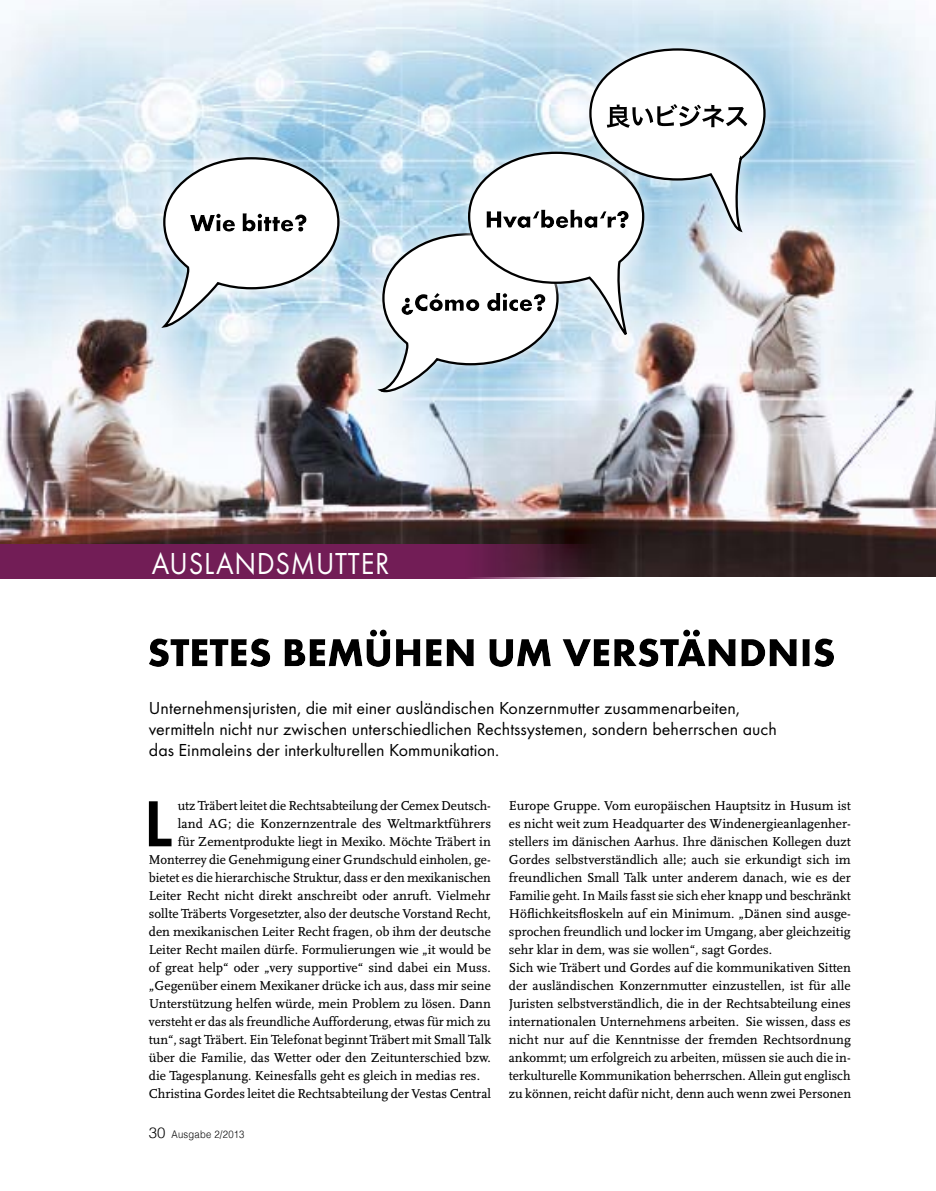
<style>
.page{position:relative;width:936px;height:1191px;background:#fff}
.page>*{position:absolute;margin:0;border:0;box-sizing:border-box;transform-origin:0 0}
.Grundtext_mit_Initi{font:600 67.5px "Futura T";color:#000}
.t1{font:31.5px "Futura T";letter-spacing:.025em;color:#fff;scale:.9 1}
.Unterzeilen{font:18px/21px "Futura T";color:#000}
.Grundtext{font:13.5px/18px "AD Scala Romein";color:#000;text-align:justify}
.Grundtext_mit_Initi-2{font:13.5px "AD Scala Romein";color:#000}
.t2{font:300 10.5px "Helvetica";letter-spacing:.025em;color:#000;scale:.9 1}
.s1{font-size:15px}
</style>
<div class="page">
<img style="left:0;top:0;width:935px;height:576px">
<svg style="left:149px;top:629px;width:685px;height:38px"></svg>
<svg style="left:0;top:544px;width:600px;height:34px;background:#6a1d4f"></svg>
<div style="left:147px;top:142px;width:208px;height:200px;background:#fff;opacity:.63"></div>
<svg style="left:158px;top:156px;width:182px;height:173px"></svg>
<svg style="left:185px;top:209px;width:156px;height:31px"></svg>
<div style="left:363px;top:217px;width:211px;height:191px;background:#fff;opacity:.63"></div>
<div style="left:573px;top:33px;width:208px;height:214px;background:#fff;opacity:.63"></div>
<svg style="left:374px;top:47px;width:392px;height:348px"></svg>
<p class="t1" style="left:152px;top:545px;width:265px">AUSLANDSMUTTER</p>
<p class="Unterzeilen" style="left:149px;top:697px;width:629px">Unternehmensjuristen, die mit einer ausländischen Konzernmutter zusammenarbeiten, vermitteln nicht nur zwischen unterschiedlichen Rechtssystemen, sondern beherrschen auch das Einmaleins der interkulturellen Kommunikation.</p>
<p class="Grundtext_mit_Initi" style="left:144px;top:783px;width:30px">L</p>
<p class="Grundtext_mit_Initi-2" style="left:178px;top:798px;width:314px">utz Träbert leitet die Rechtsabteilung der Cemex Deutsch-</p>
<p class="Grundtext_mit_Initi-2" style="left:178px;top:816px;width:315px">land AG; die Konzernzentrale des Weltmarktführers</p>
<p class="Grundtext_mit_Initi-2" style="left:178px;top:834px;width:314px">für Zementprodukte liegt in Mexiko. Möchte Träbert in</p>
<p class="Grundtext_mit_Initi-2" style="left:149px;top:852px;width:343px">Monterrey die Genehmigung einer Grundschuld einholen, ge-</p>
<p class="Grundtext_mit_Initi-2" style="left:149px;top:870px;width:343px">bietet es die hierarchische Struktur, dass er den mexikanischen</p>
<p class="Grundtext_mit_Initi-2" style="left:149px;top:888px;width:343px">Leiter Recht nicht direkt anschreibt oder anruft. Vielmehr</p>
<p class="Grundtext_mit_Initi-2" style="left:149px;top:906px;width:343px">sollte Träberts Vorgesetzter, also der deutsche Vorstand Recht,</p>
<p class="Grundtext_mit_Initi-2" style="left:149px;top:924px;width:343px">den mexikanischen Leiter Recht fragen, ob ihm der deutsche</p>
<p class="Grundtext_mit_Initi-2" style="left:149px;top:942px;width:343px">Leiter Recht mailen dürfe. Formulierungen wie „it would be</p>
<p class="Grundtext_mit_Initi-2" style="left:149px;top:960px;width:343px">of great help“ oder „very supportive“ sind dabei ein Muss.</p>
<p class="Grundtext_mit_Initi-2" style="left:149px;top:978px;width:343px">„Gegenüber einem Mexikaner drücke ich aus, dass mir seine</p>
<p class="Grundtext_mit_Initi-2" style="left:149px;top:996px;width:343px">Unterstützung helfen würde, mein Problem zu lösen. Dann</p>
<p class="Grundtext_mit_Initi-2" style="left:149px;top:1014px;width:343px">versteht er das als freundliche Aufforderung, etwas für mich zu</p>
<p class="Grundtext_mit_Initi-2" style="left:149px;top:1032px;width:344px">tun“, sagt Träbert. Ein Telefonat beginnt Träbert mit Small Talk</p>
<p class="Grundtext_mit_Initi-2" style="left:149px;top:1050px;width:343px">über die Familie, das Wetter oder den Zeitunterschied bzw.</p>
<p class="Grundtext_mit_Initi-2" style="left:149px;top:1068px;width:332px">die Tagesplanung. Keinesfalls geht es gleich in medias res.</p>
<p class="Grundtext" style="left:149px;top:1085px;width:343px">Christina Gordes leitet die Rechtsabteilung der Vestas Central</p>
<p class="t2" style="left:149px;top:1126px;width:108px"><span class="s1">30</span> Ausgabe 2/2013</p>
<p class="Grundtext" style="left:509px;top:797px;width:343px">Europe Gruppe. Vom europäischen Hauptsitz in Husum ist es nicht weit zum Headquarter des Windenergieanlagenher&shy;stellers im dänischen Aarhus. Ihre dänischen Kollegen duzt Gordes selbstverständlich alle; auch sie erkundigt sich im freundlichen Small Talk unter anderem danach, wie es der Familie geht. In Mails fasst sie sich eher knapp und beschränkt Höflichkeitsfloskeln auf ein Minimum. „Dänen sind ausge&shy;sprochen freundlich und locker im Umgang, aber gleichzeitig sehr klar in dem, was sie wollen“, sagt Gordes.</p>
<p class="Grundtext" style="left:509px;top:959px;width:344px">Sich wie Träbert und Gordes auf die kommunikativen Sitten der ausländischen Konzernmutter einzustellen, ist für alle Juristen selbstverständlich, die in der Rechtsabteilung eines internationalen Unternehmens arbeiten. Sie wissen, dass es nicht nur auf die Kenntnisse der fremden Rechtsordnung ankommt; um erfolgreich zu arbeiten, müssen sie auch die in&shy;terkulturelle Kommunikation beherrschen. Allein gut englisch zu können, reicht dafür nicht, denn auch wenn zwei Personen</p>
</div>
